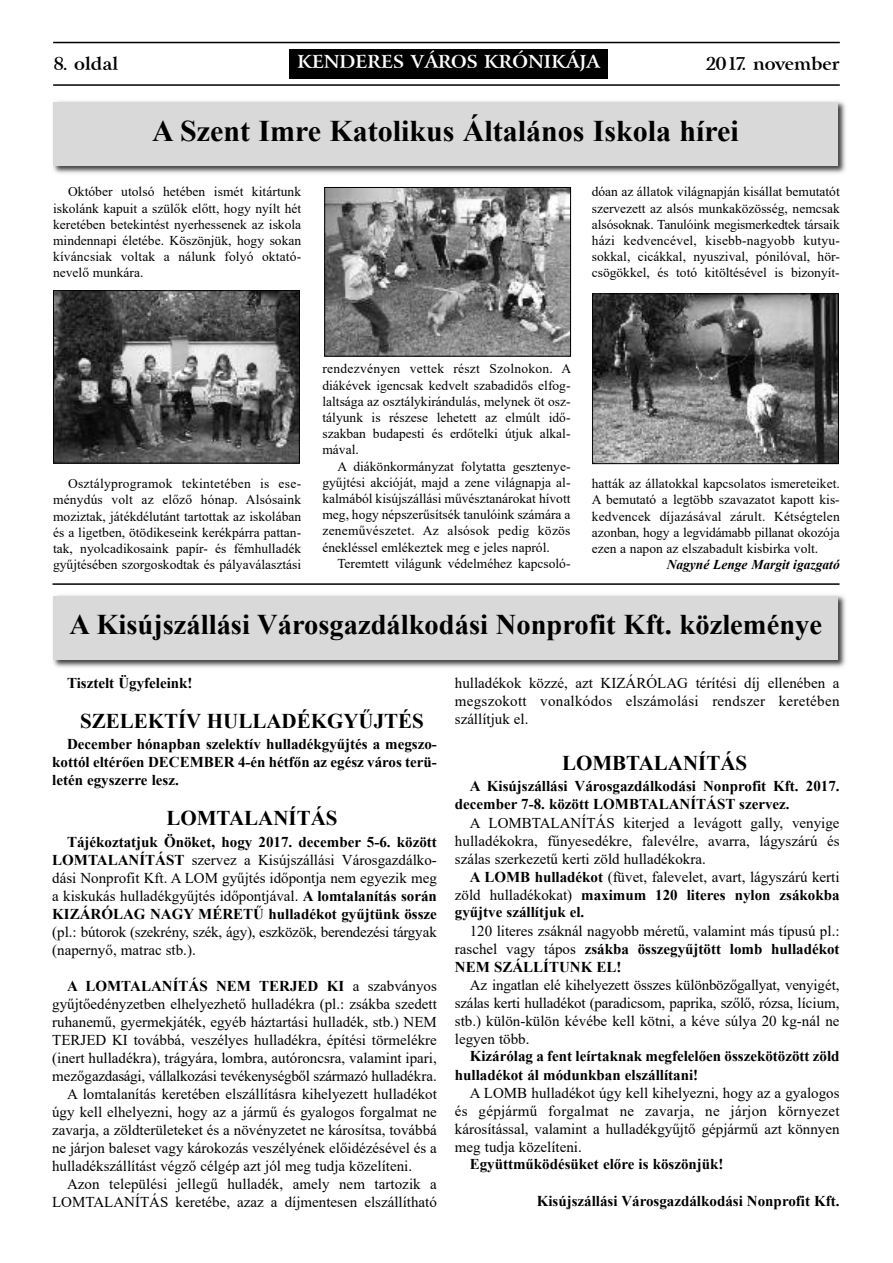
<style>
.page{position:relative;width:893px;height:1263px;background:#fff}
.page>*{position:absolute;margin:0;border:0;box-sizing:border-box;transform-origin:0 0}
.t1{font:700 30px "Times New Roman";color:#000}
.t2{font:700 28.5px "Times New Roman";color:#000}
.t3{font:700 21px "Times New Roman";color:#000}
.t4{font:700 18px "Arrus.PFL";color:#fff}
.t5{font:700 18px "Arrus.PFL";color:#000}
.t6{font:15px/18px "Times New Roman";color:#000;text-align:justify}
.t7{font:700 15px/18px "Times New Roman";color:#000;text-align:justify}
.t8{font:15px "Times New Roman";letter-spacing:-.02em;color:#000}
.t9{font:13.5px/16.2px "Times New Roman";color:#000;text-align:justify}
.t10{font:italic 700 13.5px "Times New Roman";color:#000}
.s1{font-weight:700}
.s2{font-weight:400}
</style>
<div class="page">
<hr style="left:53px;top:42px;width:787px;height:1px;background:#000">
<hr style="left:53px;top:84px;width:787px;height:2px;background:#000">
<div style="left:289px;top:49px;width:319px;height:30px;background:#000"></div>
<img style="left:53px;top:101px;width:793px;height:73px">
<div style="left:53px;top:102px;width:785px;height:64px;background:#d9d9d9"></div>
<img style="left:53px;top:595px;width:793px;height:73px">
<div style="left:54px;top:596px;width:784px;height:63px;background:#d9d9d9"></div>
<img style="left:326px;top:189px;width:243px;height:166px">
<div style="left:324px;top:187px;width:247px;height:170px;border:1px solid #000"></div>
<img style="left:594px;top:295px;width:243px;height:167px">
<div style="left:592px;top:293px;width:247px;height:171px;border:1px solid #000"></div>
<img style="left:55px;top:292px;width:243px;height:169px">
<div style="left:53px;top:290px;width:247px;height:173px;border:1px solid #000"></div>
<hr style="left:53px;top:583px;width:786px;height:2px;background:#000">
<p class="t5" style="left:53px;top:52px;width:67px">8. oldal</p>
<p class="t4" style="left:297px;top:50px;width:304px">KENDERES VÁROS KRÓNIKÁJA</p>
<p class="t5" style="left:706px;top:52px;width:135px">2017. november</p>
<h1 class="t1" style="left:152px;top:114px;width:588px">A Szent Imre Katolikus Általános Iskola hírei</h1>
<p class="t9" style="left:53px;top:184px;width:250px;text-indent:15px">Október utolsó hetében ismét kitártunk iskolánk kapuit a szülők előtt, hogy nyílt hét keretében betekintést nyerhessenek az iskola mindennapi életébe. Köszönjük, hogy sokan kíváncsiak voltak a nálunk folyó oktató&shy;nevelő munkára.</p>
<p class="t9" style="left:592px;top:184px;width:250px">dóan az állatok világnapján kisállat bemutatót szervezett az alsós munkaközösség, nemcsak alsósoknak. Tanulóink megismerkedtek társaik házi kedvencével, kisebb-nagyobb kutyu&shy;sokkal, cicákkal, nyuszival, pónilóval, hör&shy;csögökkel, és totó kitöltésével is bizonyít-</p>
<p class="t9" style="left:53px;top:475px;width:250px;text-indent:15px">Osztályprogramok tekintetében is ese&shy;ménydús volt az előző hónap. Alsósaink moziztak, játékdélutánt tartottak az iskolában és a ligetben, ötödikeseink kerékpárra pattan&shy;tak, nyolcadikosaink papír- és fémhulladék gyűjtésében szorgoskodtak és pályaválasztási</p>
<p class="t9" style="left:322px;top:361px;width:250px">rendezvényen vettek részt Szolnokon. A diákévek igencsak kedvelt szabadidős elfog&shy;laltsága az osztálykirándulás, melynek öt osz&shy;tályunk is részese lehetett az elmúlt idő&shy;szakban budapesti és erdőtelki útjuk alkal&shy;mával.</p>
<p class="t9" style="left:322px;top:458px;width:250px;text-indent:15px">A diákönkormányzat folytatta gesztenye&shy;gyűjtési akcióját, majd a zene világnapja al&shy;kalmából kisújszállási művésztanárokat hívott meg, hogy népszerűsítsék tanulóink számára a zeneművészetet. Az alsósok pedig közös énekléssel emlékeztek meg e jeles napról.</p>
<p class="t9" style="left:337px;top:555px;width:235px">Teremtett világunk védelméhez kapcsoló-</p>
<p class="t9" style="left:592px;top:475px;width:250px">hatták az állatokkal kapcsolatos ismereteiket.<br>A bemutató a legtöbb szavazatot kapott kis&shy;kedvencek díjazásával zárult. Kétségtelen azonban, hogy a legvidámabb pillanat okozója ezen a napon az elszabadult kisbirka volt.</p>
<p class="t10" style="left:667px;top:557px;width:175px">Nagyné Lenge Margit igazgató</p>
<h2 class="t2" style="left:70px;top:609px;width:754px">A Kisújszállási Városgazdálkodási Nonprofit Kft. közleménye</h2>
<p class="t7" style="left:67px;top:674px;width:127px">Tisztelt Ügyfeleink!</p>
<h3 class="t3" style="left:80px;top:709px;width:345px">SZELEKTÍV HULLADÉKGYŰJTÉS</h3>
<p class="t7" style="left:52px;top:735px;width:386px;text-indent:15px">December hónapban szelektív hulladékgyűjtés a megszo&shy;kottól eltérően DECEMBER 4-én hétfőn az egész város terü&shy;letén egyszerre lesz.</p>
<h3 class="t3" style="left:166px;top:807px;width:173px">LOMTALANÍTÁS</h3>
<p class="t6" style="left:52px;top:832px;width:386px;text-indent:15px"><span class="s1">Tájékoztatjuk Önöket, hogy 2017. december 5-6. között LOMTALANÍTÁST</span> szervez a Kisújszállási Városgazdálko&shy;dási Nonprofit Kft. A LOM gyűjtés időpontja nem egyezik meg a kiskukás hulladékgyűjtés időpontjával. <span class="s1">A lomtalanítás során KIZÁRÓLAG NAGY MÉRETŰ hulladékot gyűjtünk össze</span></p>
<p class="t6" style="left:52px;top:923px;width:386px">(pl.: bútorok (szekrény, szék, ágy), eszközök, berendezési tárgyak (napernyő, matrac stb.).</p>
<p class="t7" style="left:67px;top:977px;width:371px">A LOMTALANÍTÁS NEM TERJED KI <span class="s2">a szabványos</span></p>
<p class="t6" style="left:52px;top:995px;width:386px">gyűjtőedényzetben elhelyezhető hulladékra (pl.: zsákba szedett</p>
<p class="t6" style="left:52px;top:1013px;width:386px">ruhanemű, gyermekjáték, egyéb háztartási hulladék, stb.) NEM</p>
<p class="t6" style="left:52px;top:1031px;width:386px">TERJED KI továbbá, veszélyes hulladékra, építési törmelékre</p>
<p class="t6" style="left:52px;top:1049px;width:386px">(inert hulladékra), trágyára, lombra, autóroncsra, valamint ipari,</p>
<p class="t8" style="left:52px;top:1067px;width:386px">mezőgazdasági, vállalkozási tevékenységből származó hulladékra.</p>
<p class="t6" style="left:67px;top:1085px;width:371px">A lomtalanítás keretében elszállításra kihelyezett hulladékot</p>
<p class="t6" style="left:52px;top:1103px;width:386px">úgy kell elhelyezni, hogy az a jármű és gyalogos forgalmat ne</p>
<p class="t6" style="left:52px;top:1121px;width:386px">zavarja, a zöldterületeket és a növényzetet ne károsítsa, továbbá</p>
<p class="t6" style="left:52px;top:1139px;width:386px">ne járjon baleset vagy károkozás veszélyének előidézésével és a</p>
<p class="t6" style="left:52px;top:1157px;width:361px">hulladékszállítást végző célgép azt jól meg tudja közelíteni.</p>
<p class="t6" style="left:67px;top:1175px;width:371px">Azon települési jellegű hulladék, amely nem tartozik a</p>
<p class="t6" style="left:52px;top:1193px;width:386px">LOMTALANÍTÁS keretébe, azaz a díjmentesen elszállítható</p>
<p class="t6" style="left:455px;top:674px;width:386px">hulladékok közzé, azt KIZÁRÓLAG térítési díj ellenében a megszokott vonalkódos elszámolási rendszer keretében szállítjuk el.</p>
<h3 class="t3" style="left:562px;top:751px;width:187px">LOMBTALANÍTÁS</h3>
<p class="t7" style="left:455px;top:777px;width:386px;text-indent:15px">A Kisújszállási Városgazdálkodási Nonprofit Kft. 2017. december 7-8. között LOMBTALANÍTÁST szervez.</p>
<p class="t6" style="left:455px;top:813px;width:386px;text-indent:15px">A LOMBTALANÍTÁS kiterjed a levágott gally, venyige hulladékokra, fűnyesedékre, falevélre, avarra, lágyszárú és szálas szerkezetű kerti zöld hulladékokra.</p>
<p class="t7" style="left:455px;top:867px;width:386px;text-indent:15px">A LOMB hulladékot <span class="s2">(füvet, falevelet, avart, lágyszárú kerti zöld hulladékokat)</span> maximum 120 literes nylon zsákokba gyűjtve szállítjuk el.</p>
<p class="t6" style="left:455px;top:921px;width:386px;text-indent:15px">120 literes zsáknál nagyobb méretű, valamint más típusú pl.: raschel vagy tápos <span class="s1">zsákba összegyűjtött lomb hulladékot NEM SZÁLLÍTUNK EL!</span></p>
<p class="t6" style="left:455px;top:975px;width:386px;text-indent:15px">Az ingatlan elé kihelyezett összes különbözőgallyat, venyigét, szálas kerti hulladékot (paradicsom, paprika, szőlő, rózsa, lícium, stb.) külön-külön kévébe kell kötni, a kéve súlya 20 kg-nál ne legyen több.</p>
<p class="t7" style="left:455px;top:1047px;width:386px;text-indent:15px">Kizárólag a fent leírtaknak megfelelően összekötözött zöld hulladékot ál módunkban elszállítani!</p>
<p class="t6" style="left:455px;top:1083px;width:386px;text-indent:15px">A LOMB hulladékot úgy kell kihelyezni, hogy az a gyalogos és gépjármű forgalmat ne zavarja, ne járjon környezet károsítással, valamint a hulladékgyűjtő gépjármű azt könnyen meg tudja közelíteni.</p>
<p class="t7" style="left:470px;top:1155px;width:255px">Együttműködésüket előre is köszönjük!</p>
<p class="t7" style="left:537px;top:1191px;width:304px">Kisújszállási Városgazdálkodási Nonprofit Kft.</p>
</div>
